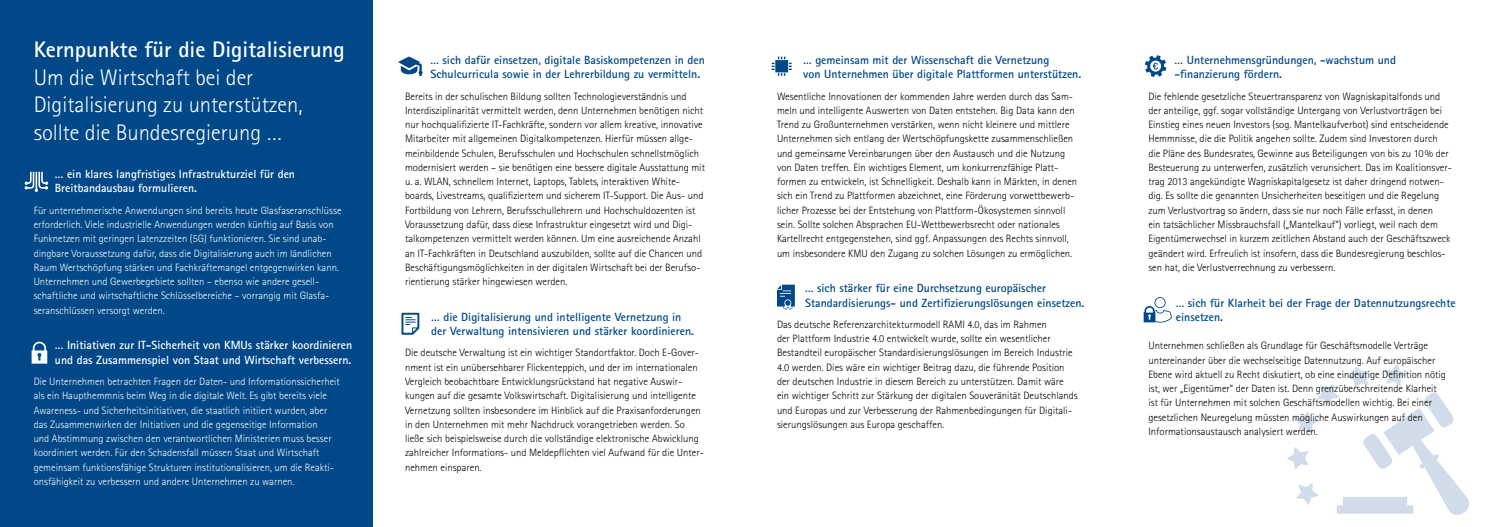
<style>
.page{position:relative;width:1489px;height:527px;background:#fff}
.page>*{position:absolute;margin:0;border:0;box-sizing:border-box;transform-origin:0 0}
.t1{font:300 22.5px/27.5px "Rotis Sans Serif";color:#fff}
.t2{font:700 22.5px "Rotis Sans Serif";color:#fff}
.t3{font:700 11.88px/14.2px "Rotis Sans Serif";color:#004888}
.t4{font:700 11.88px/14.2px "Rotis Sans Serif";color:#fff}
.t5{font:300 10.62px/14.2px "Rotis Sans Serif";color:#000}
.t6{font:300 10.62px/14.2px "Rotis Sans Serif";color:#fff}
</style>
<div class="page">
<div style="left:0;top:0;width:372px;height:526px;background:#004888"></div>
<svg style="left:1287px;top:364px;width:182px;height:151px"></svg>
<svg style="left:25px;top:172px;width:23px;height:20px"></svg>
<svg style="left:771px;top:57px;width:20px;height:19px"></svg>
<svg style="left:401px;top:312px;width:18px;height:22px"></svg>
<svg style="left:398px;top:56px;width:24px;height:20px"></svg>
<svg style="left:1144px;top:55px;width:22px;height:22px"></svg>
<svg style="left:777px;top:284px;width:17px;height:25px"></svg>
<svg style="left:1143px;top:297px;width:28px;height:25px"></svg>
<svg style="left:32px;top:341px;width:15px;height:22px"></svg>
<h1 class="t2" style="left:34px;top:35px;width:312px">Kernpunkte für die Digitalisierung</h1>
<h1 class="t1" style="left:34px;top:63px;width:270px">Um die Wirtschaft bei der<br>Digitalisierung zu unterstützen, sollte die Bundesregierung …</h1>
<p class="t4" style="left:55px;top:166px;width:242px">… ein klares langfristiges Infrastrukturziel für den<br>Breitbandausbau formulieren.</p>
<p class="t6" style="left:34px;top:203px;width:309px">Für unternehmerische Anwendungen sind bereits heute Glasfaseranschlüsse erforderlich. Viele industrielle Anwendungen werden künftig auf Basis von Funknetzen mit geringen Latenzzeiten (5G) funktionieren. Sie sind unab&shy;dingbare Voraussetzung dafür, dass die Digitalisierung auch im ländlichen Raum Wertschöpfung stärken und Fachkräftemangel entgegenwirken kann.<br>Unternehmen und Gewerbegebiete sollten – ebenso wie andere gesell&shy;schaftliche und wirtschaftliche Schlüsselbereiche – vorrangig mit Glasfa&shy;seranschlüssen versorgt werden.</p>
<p class="t4" style="left:55px;top:337px;width:299px">… Initiativen zur IT-Sicherheit von KMUs stärker koordinieren und das Zusammenspiel von Staat und Wirtschaft verbessern.</p>
<p class="t6" style="left:34px;top:374px;width:308px">Die Unternehmen betrachten Fragen der Daten- und Informationssicherheit als ein Haupthemmnis beim Weg in die digitale Welt. Es gibt bereits viele Awareness- und Sicherheitsinitiativen, die staatlich initiiert wurden, aber das Zusammenwirken der Initiativen und die gegenseitige Information<br>und Abstimmung zwischen den verantwortlichen Ministerien muss besser koordiniert werden. Für den Schadensfall müssen Staat und Wirtschaft gemeinsam funktionsfähige Strukturen institutionalisieren, um die Reakti&shy;onsfähigkeit zu verbessern und andere Unternehmen zu warnen.</p>
<p class="t3" style="left:430px;top:52px;width:276px">… sich dafür einsetzen, digitale Basiskompetenzen in den<br>Schulcurricula sowie in der Lehrerbildung zu vermitteln.</p>
<p class="t5" style="left:405px;top:89px;width:301px">Bereits in der schulischen Bildung sollten Technologieverständnis und Interdisziplinarität vermittelt werden, denn Unternehmen benötigen nicht nur hochqualifizierte IT-Fachkräfte, sondern vor allem kreative, innovative Mitarbeiter mit allgemeinen Digitalkompetenzen. Hierfür müssen allge&shy;meinbildende Schulen, Berufsschulen und Hochschulen schnellstmöglich modernisiert werden – sie benötigen eine bessere digitale Ausstattung mit u. a. WLAN, schnellem Internet, Laptops, Tablets, interaktiven White&shy;boards, Livestreams, qualifiziertem und sicherem IT-Support. Die Aus- und Fortbildung von Lehrern, Berufsschullehrern und Hochschuldozenten ist Voraussetzung dafür, dass diese Infrastruktur eingesetzt wird und Digi&shy;talkompetenzen vermittelt werden können. Um eine ausreichende Anzahl an IT-Fachkräften in Deutschland auszubilden, sollte auf die Chancen und Beschäftigungsmöglichkeiten in der digitalen Wirtschaft bei der Berufso&shy;rientierung stärker hingewiesen werden.</p>
<p class="t3" style="left:431px;top:309px;width:264px">… die Digitalisierung und intelligente Vernetzung in der Verwaltung intensivieren und stärker koordinieren.</p>
<p class="t5" style="left:405px;top:345px;width:300px">Die deutsche Verwaltung ist ein wichtiger Standortfaktor. Doch E-Gover&shy;nment ist ein unübersehbarer Flickenteppich, und der im internationalen Vergleich beobachtbare Entwicklungsrückstand hat negative Auswir&shy;kungen auf die gesamte Volkswirtschaft. Digitalisierung und intelligente Vernetzung sollten insbesondere im Hinblick auf die Praxisanforderungen in den Unternehmen mit mehr Nachdruck vorangetrieben werden. So ließe sich beispielsweise durch die vollständige elektronische Abwicklung zahlreicher Informations- und Meldepflichten viel Aufwand für die Unter&shy;nehmen einsparen.</p>
<p class="t3" style="left:803px;top:52px;width:279px">… gemeinsam mit der Wissenschaft die Vernetzung<br>von Unternehmen über digitale Plattformen unterstützen.</p>
<p class="t5" style="left:777px;top:89px;width:302px">Wesentliche Innovationen der kommenden Jahre werden durch das Sam&shy;meln und intelligente Auswerten von Daten entstehen. Big Data kann den Trend zu Großunternehmen verstärken, wenn nicht kleinere und mittlere Unternehmen sich entlang der Wertschöpfungskette zusammenschließen und gemeinsame Vereinbarungen über den Austausch und die Nutzung von Daten treffen. Ein wichtiges Element, um konkurrenzfähige Platt&shy;formen zu entwickeln, ist Schnelligkeit. Deshalb kann in Märkten, in denen sich ein Trend zu Plattformen abzeichnet, eine Förderung vorwettbewerb&shy;licher Prozesse bei der Entstehung von Plattform-Ökosystemen sinnvoll sein. Sollte solchen Absprachen EU-Wettbewerbsrecht oder nationales Kartellrecht entgegenstehen, sind ggf. Anpassungen des Rechts sinnvoll, um insbesondere KMU den Zugang zu solchen Lösungen zu ermöglichen.</p>
<p class="t3" style="left:805px;top:280px;width:281px">… sich stärker für eine Durchsetzung europäischer<br>Standardisierungs- und Zertifizierungslösungen einsetzen.</p>
<p class="t5" style="left:777px;top:317px;width:302px">Das deutsche Referenzarchitekturmodell RAMI 4.0, das im Rahmen<br>der Plattform Industrie 4.0 entwickelt wurde, sollte ein wesentlicher Bestandteil europäischer Standardisierungslösungen im Bereich Industrie 4.0 werden. Dies wäre ein wichtiger Beitrag dazu, die führende Position der deutschen Industrie in diesem Bereich zu unterstützen. Damit wäre ein wichtiger Schritt zur Stärkung der digitalen Souveränität Deutschlands und Europas und zur Verbesserung der Rahmenbedingungen für Digitali&shy;sierungslösungen aus Europa geschaffen.</p>
<p class="t3" style="left:1174px;top:52px;width:223px">… Unternehmensgründungen, -wachstum und -finanzierung fördern.</p>
<p class="t5" style="left:1148px;top:89px;width:305px">Die fehlende gesetzliche Steuertransparenz von Wagniskapitalfonds und der anteilige, ggf. sogar vollständige Untergang von Verlustvorträgen bei Einstieg eines neuen Investors (sog. Mantelkaufverbot) sind entscheidende Hemmnisse, die die Politik angehen sollte. Zudem sind Investoren durch die Pläne des Bundesrates, Gewinne aus Beteiligungen von bis zu 10% der Besteuerung zu unterwerfen, zusätzlich verunsichert. Das im Koalitionsver&shy;trag 2013 angekündigte Wagniskapitalgesetz ist daher dringend notwen&shy;dig. Es sollte die genannten Unsicherheiten beseitigen und die Regelung zum Verlustvortrag so ändern, dass sie nur noch Fälle erfasst, in denen<br>ein tatsächlicher Missbrauchsfall („Mantelkauf“) vorliegt, weil nach dem Eigentümerwechsel in kurzem zeitlichen Abstand auch der Geschäftszweck geändert wird. Erfreulich ist insofern, dass die Bundesregierung beschlos&shy;sen hat, die Verlustverrechnung zu verbessern.</p>
<p class="t3" style="left:1175px;top:295px;width:281px">… sich für Klarheit bei der Frage der Datennutzungsrechte einsetzen.</p>
<p class="t5" style="left:1148px;top:338px;width:299px">Unternehmen schließen als Grundlage für Geschäftsmodelle Verträge untereinander über die wechselseitige Datennutzung. Auf europäischer Ebene wird aktuell zu Recht diskutiert, ob eine eindeutige Definition nötig ist, wer „Eigentümer“ der Daten ist. Denn grenzüberschreitende Klarheit ist für Unternehmen mit solchen Geschäftsmodellen wichtig. Bei einer gesetzlichen Neuregelung müssten mögliche Auswirkungen auf den Informationsaustausch analysiert werden.</p>
</div>
